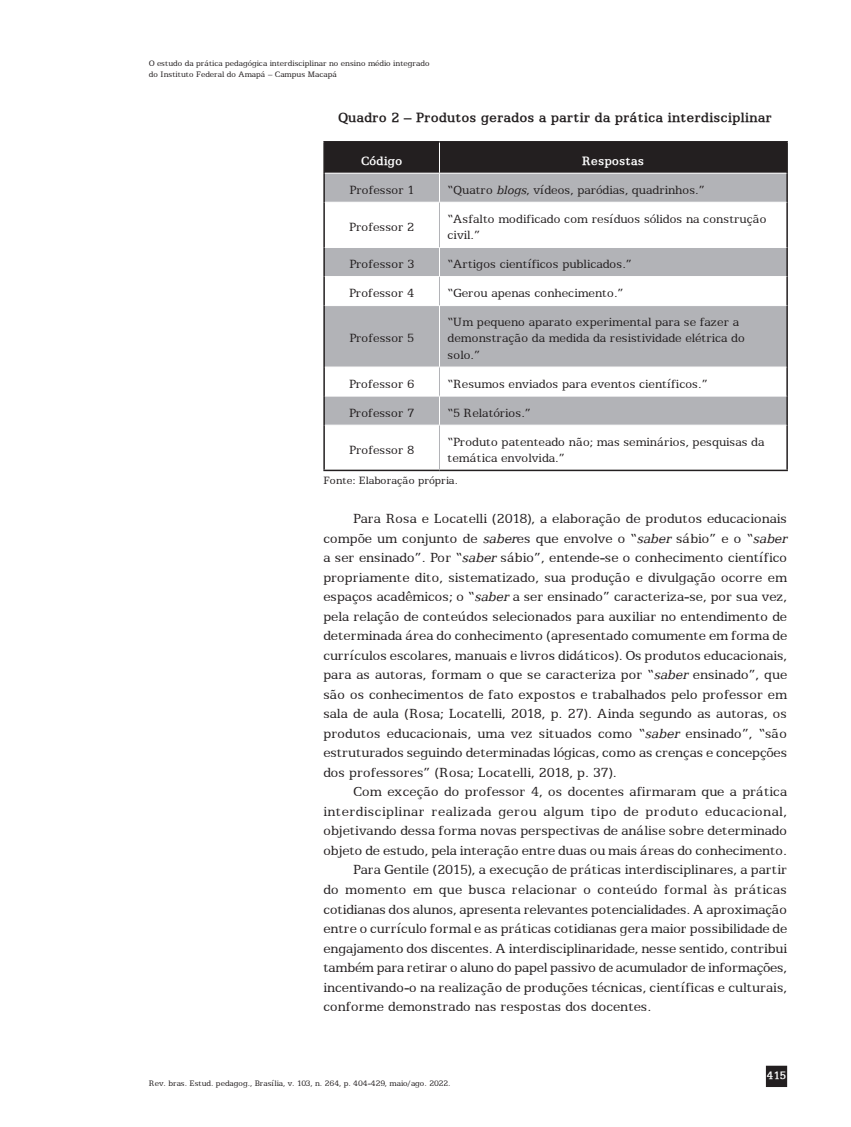
<style>
.page{position:relative;width:851px;height:1127px;background:#fff}
.page>*{position:absolute;margin:0;border:0;box-sizing:border-box;transform-origin:0 0}
.t1{font:15px/19.5px "Eggo Normal";color:#231f20;text-align:justify}
.t2{font:15px "Eggo Normal";letter-spacing:.03em;color:#231f20}
.t3{font:700 15px "Eggo";color:#231f20}
.t4{font:13.5px/16.2px "Eggo Normal";color:#231f20}
.t5{font:700 13.5px "Eggo";color:#fff}
.t6{font:12px "Eggo Normal";color:#231f20}
.t7{font:700 12px "Eggo";color:#fff}
.t8{font:9px/10.5px "Eggo Normal";color:#231f20}
.s1{font-family:"Eggo";font-style:italic}
</style>
<div class="page">
<div style="left:766px;top:1066px;width:20px;height:20px;background:#231f20"></div>
<div style="left:765px;top:1066px;width:22px;height:21px;border:2px solid #231f20"></div>
<svg style="left:325px;top:248px;width:461px;height:177px;fill:#b2b3b7"></svg>
<hr style="left:323px;top:141px;width:116px;height:2px;background:#231f20">
<hr style="left:323px;top:143px;width:2px;height:30px;background:#231f20">
<hr style="left:439px;top:141px;width:348px;height:2px;background:#231f20">
<hr style="left:323px;top:173px;width:2px;height:29px;background:#231f20">
<hr style="left:323px;top:202px;width:2px;height:45px;background:#231f20">
<hr style="left:786px;top:202px;width:1px;height:45px;background:#231f20">
<hr style="left:323px;top:247px;width:2px;height:29px;background:#231f20">
<svg style="left:786px;top:247px;width:1px;height:29px"></svg>
<hr style="left:323px;top:276px;width:2px;height:30px;background:#231f20">
<hr style="left:786px;top:276px;width:1px;height:30px;background:#231f20">
<hr style="left:323px;top:306px;width:2px;height:61px;background:#231f20">
<hr style="left:786px;top:306px;width:1px;height:61px;background:#231f20">
<hr style="left:323px;top:367px;width:2px;height:29px;background:#231f20">
<hr style="left:323px;top:396px;width:2px;height:29px;background:#231f20">
<svg style="left:786px;top:367px;width:1px;height:58px"></svg>
<hr style="left:323px;top:425px;width:2px;height:45px;background:#231f20">
<hr style="left:786px;top:425px;width:1px;height:45px;background:#231f20">
<hr style="left:323px;top:470px;width:116px;height:1px;background:#231f20">
<hr style="left:439px;top:470px;width:348px;height:1px;background:#231f20">
<svg style="left:324px;top:142px;width:463px;height:60px;background:#6a696b"></svg>
<hr style="left:325px;top:276px;width:114px;height:1px;background:#fff">
<hr style="left:439px;top:276px;width:347px;height:1px;background:#fff">
<hr style="left:325px;top:305px;width:114px;height:1px;background:#fff">
<hr style="left:439px;top:305px;width:347px;height:1px;background:#fff">
<hr style="left:439px;top:306px;width:1px;height:61px;background:#fff">
<hr style="left:325px;top:367px;width:114px;height:1px;background:#fff">
<hr style="left:439px;top:367px;width:347px;height:1px;background:#fff">
<hr style="left:325px;top:396px;width:114px;height:1px;background:#fff">
<hr style="left:439px;top:396px;width:347px;height:1px;background:#fff">
<hr style="left:439px;top:203px;width:1px;height:44px;background:#b2b3b7">
<svg style="left:439px;top:248px;width:1px;height:57px"></svg>
<svg style="left:439px;top:367px;width:1px;height:58px"></svg>
<hr style="left:439px;top:425px;width:1px;height:45px;background:#b2b3b7">
<p class="t8" style="left:149px;top:57px;width:282px">O estudo da prática pedagógica interdisciplinar no ensino médio integrado do Instituto Federal do Amapá – Campus Macapá</p>
<p class="t3" style="left:338px;top:106px;width:435px">Quadro 2 – Produtos gerados a partir da prática interdisciplinar</p>
<p class="t5" style="left:361px;top:150px;width:43px">Código</p>
<p class="t5" style="left:582px;top:150px;width:64px">Respostas</p>
<p class="t4" style="left:349px;top:180px;width:66px">Professor 1</p>
<p class="t4" style="left:447px;top:180px;width:259px">“Quatro <span class="s1">blogs</span>, vídeos, paródias, quadrinhos.”</p>
<p class="t4" style="left:349px;top:217px;width:66px">Professor 2</p>
<p class="t4" style="left:447px;top:209px;width:320px">“Asfalto modificado com resíduos sólidos na construção civil.”</p>
<p class="t4" style="left:349px;top:254px;width:66px">Professor 3</p>
<p class="t4" style="left:447px;top:254px;width:186px">“Artigos científicos publicados.”</p>
<p class="t4" style="left:349px;top:283px;width:67px">Professor 4</p>
<p class="t4" style="left:447px;top:283px;width:178px">“Gerou apenas conhecimento.”</p>
<p class="t4" style="left:349px;top:329px;width:66px">Professor 5</p>
<p class="t4" style="left:447px;top:312px;width:299px">“Um pequeno aparato experimental para se fazer a demonstração da medida da resistividade elétrica do solo.”</p>
<p class="t4" style="left:349px;top:374px;width:67px">Professor 6</p>
<p class="t4" style="left:447px;top:374px;width:262px">“Resumos enviados para eventos científicos.”</p>
<p class="t4" style="left:349px;top:403px;width:67px">Professor 7</p>
<p class="t4" style="left:447px;top:403px;width:85px">“5 Relatórios.”</p>
<p class="t4" style="left:349px;top:440px;width:67px">Professor 8</p>
<p class="t4" style="left:447px;top:432px;width:318px">“Produto patenteado não; mas seminários, pesquisas da temática envolvida.”</p>
<p class="t6" style="left:323px;top:472px;width:136px">Fonte: Elaboração própria.</p>
<p class="t1" style="left:323px;top:507px;width:465px;text-indent:30px">Para Rosa e Locatelli (2018), a elaboração de produtos educacionais compõe um conjunto de <span class="s1">saber</span>es que envolve o “<span class="s1">saber</span> sábio” e o “<span class="s1">saber </span>a ser ensinado”. Por “<span class="s1">saber</span> sábio”, entende-se o conhecimento científico propriamente dito, sistematizado, sua produção e divulgação ocorre em espaços acadêmicos; o “<span class="s1">saber</span> a ser ensinado” caracteriza-se, por sua vez, pela relação de conteúdos selecionados para auxiliar no entendimento de determinada área do conhecimento (apresentado comumente em forma de currículos escolares, manuais e livros didáticos). Os produtos educacionais, para as autoras, formam o que se caracteriza por “<span class="s1">saber</span> ensinado”, que são os conhecimentos de fato expostos e trabalhados pelo professor em sala de aula (Rosa; Locatelli, 2018, p. 27). Ainda segundo as autoras, os produtos educacionais, uma vez situados como “<span class="s1">saber</span> ensinado”, “são estruturados seguindo determinadas lógicas, como as crenças e concepções dos professores” (Rosa; Locatelli, 2018, p. 37).</p>
<p class="t1" style="left:353px;top:780px;width:435px">Com exceção do professor 4, os docentes afirmaram que a prática</p>
<p class="t2" style="left:323px;top:800px;width:465px">interdisciplinar realizada gerou algum tipo de produto educacional,</p>
<p class="t1" style="left:323px;top:819px;width:465px">objetivando dessa forma novas perspectivas de análise sobre determinado</p>
<p class="t1" style="left:323px;top:839px;width:465px">objeto de estudo, pela interação entre duas ou mais áreas do conhecimento.</p>
<p class="t1" style="left:353px;top:858px;width:435px">Para Gentile (2015), a execução de práticas interdisciplinares, a partir</p>
<p class="t1" style="left:323px;top:878px;width:465px">do momento em que busca relacionar o conteúdo formal às práticas</p>
<p class="t1" style="left:323px;top:897px;width:465px">cotidianas dos alunos, apresenta relevantes potencialidades. A aproximação</p>
<p class="t1" style="left:323px;top:917px;width:465px">entre o currículo formal e as práticas cotidianas gera maior possibilidade de</p>
<p class="t1" style="left:323px;top:936px;width:465px">engajamento dos discentes. A interdisciplinaridade, nesse sentido, contribui</p>
<p class="t1" style="left:323px;top:956px;width:465px">também para retirar o aluno do papel passivo de acumulador de informações,</p>
<p class="t1" style="left:323px;top:975px;width:465px">incentivando-o na realização de produções técnicas, científicas e culturais,</p>
<p class="t1" style="left:323px;top:995px;width:329px">conforme demonstrado nas respostas dos docentes.</p>
<p class="t8" style="left:149px;top:1076px;width:303px">Rev. bras. Estud. pedagog., Brasília, v. 103, n. 264, p. 404-429, maio/ago. 2022.</p>
<p class="t7" style="left:766px;top:1066px;width:21px">415</p>
</div>
